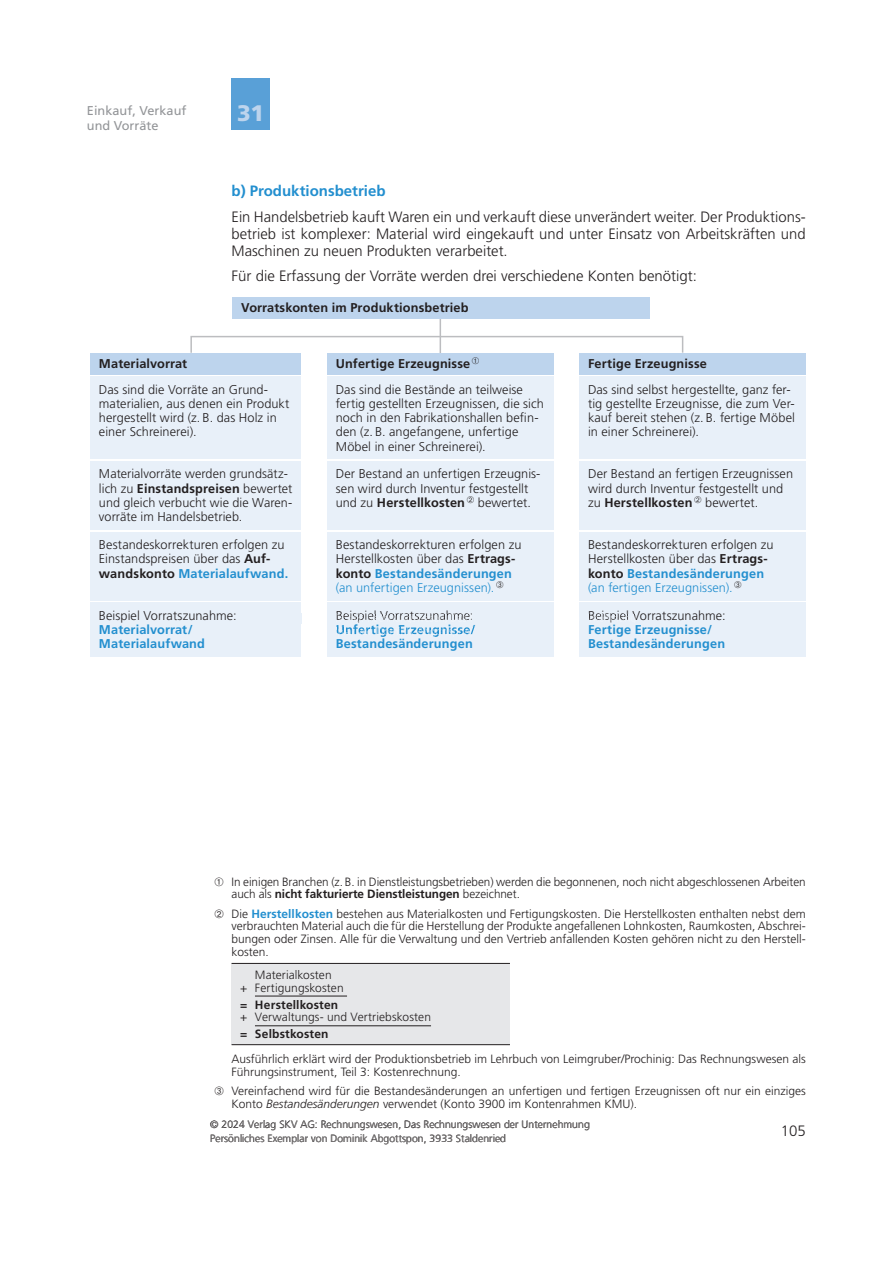
<style>
.page{position:relative;width:893px;height:1263px;background:#fff}
.page>*{position:absolute;margin:0;border:0;box-sizing:border-box;transform-origin:0 0}
.t1{font:900 22.5px "Frutiger LT Std";color:#bdd4ed}
.t2{font:300 15px/17px "Frutiger LT Std";color:#231f20;text-align:justify}
.t3{font:700 15px "Frutiger LT Std";color:#238fcf}
.t4{font:300 12.75px/14.2px "Frutiger LT Std";letter-spacing:.005em;color:#231f20}
.t5{font:700 12.75px/14.2px "Frutiger LT Std";letter-spacing:.015em;color:#238fcf}
.t6{font:700 12.75px "Frutiger LT Std";letter-spacing:.01em;color:#231f20}
.t7{font:12.75px/14.2px "Frutiger LT Std";color:#939598}
.t8{font:300 12.75px "Frutiger LT Std";letter-spacing:.005em;color:#1b1b1e}
.t9{font:300 12px/12.8px "Frutiger LT Std";color:#231f20}
.t10{font:700 12px "Frutiger LT Std";letter-spacing:.015em;color:#231f20}
.t11{font:300 10.5px/13.5px "Frutiger LT Com";color:#231f20}
.s1{font-weight:700}
.s2{font-weight:700;color:#238fcf}
.s3{color:#238fcf}
.s4{font-weight:300;color:#1b1b1e}
.s5{font-weight:300;color:#231f20}
.s6{font-style:italic}
</style>
<div class="page">
<div style="left:232px;top:79px;width:38px;height:51px;background:#59a0d7"></div>
<hr style="left:440px;top:318px;width:1px;height:36px;background:#bcbdc0">
<div style="left:190px;top:336px;width:493px;height:18px;border:2px solid #bcbdc0"></div>
<div style="left:233px;top:297px;width:417px;height:22px;background:#bdd4ed"></div>
<div style="left:90px;top:353px;width:211px;height:21px;background:#bdd4ed"></div>
<div style="left:327px;top:353px;width:226px;height:21px;background:#bdd4ed"></div>
<div style="left:579px;top:353px;width:227px;height:21px;background:#bdd4ed"></div>
<div style="left:90px;top:376px;width:211px;height:83px;background:#e8f0f9"></div>
<div style="left:90px;top:461px;width:211px;height:69px;background:#e8f0f9"></div>
<div style="left:90px;top:532px;width:211px;height:68px;background:#e8f0f9"></div>
<div style="left:90px;top:602px;width:211px;height:55px;background:#e8f0f9"></div>
<div style="left:327px;top:376px;width:226px;height:83px;background:#e8f0f9"></div>
<div style="left:327px;top:461px;width:226px;height:69px;background:#e8f0f9"></div>
<div style="left:327px;top:532px;width:226px;height:68px;background:#e8f0f9"></div>
<div style="left:327px;top:602px;width:226px;height:55px;background:#e8f0f9"></div>
<div style="left:579px;top:376px;width:227px;height:83px;background:#e8f0f9"></div>
<div style="left:579px;top:461px;width:227px;height:69px;background:#e8f0f9"></div>
<div style="left:579px;top:532px;width:227px;height:68px;background:#e8f0f9"></div>
<div style="left:579px;top:602px;width:227px;height:55px;background:#e8f0f9"></div>
<div style="left:232px;top:963px;width:278px;height:82px;background:#e6e7e9"></div>
<hr style="left:232px;top:963px;width:278px;height:1px;background:#231f20">
<hr style="left:232px;top:1044px;width:278px;height:1px;background:#231f20">
<hr style="left:255px;top:996px;width:92px;height:1px;background:#231f20">
<hr style="left:255px;top:1026px;width:176px;height:1px;background:#231f20">
<svg style="left:589px;top:614px;width:46px;height:8px"></svg>
<svg style="left:336px;top:614px;width:139px;height:23px"></svg>
<p class="t7" style="left:87px;top:104px;width:101px">Einkauf, Verkauf und Vorräte</p>
<h1 class="t1" style="left:237px;top:104px;width:28px">31</h1>
<p class="t3" style="left:232px;top:185px;width:155px">b) Produktionsbetrieb</p>
<p class="t2" style="left:232px;top:209px;width:576px">Ein Handelsbetrieb kauft Waren ein und verkauft diese unverändert weiter. Der Produktions&shy;betrieb ist komplexer: Material wird eingekauft und unter Einsatz von Arbeitskräften und Maschinen zu neuen Produkten verarbeitet.</p>
<p class="t2" style="left:232px;top:268px;width:467px">Für die Erfassung der Vorräte werden drei verschiedene Konten benötigt:</p>
<p class="t6" style="left:241px;top:303px;width:229px">Vorratskonten im Produktionsbetrieb</p>
<p class="t6" style="left:99px;top:358px;width:90px">Materialvorrat</p>
<p class="t6" style="left:336px;top:358px;width:136px">Unfertige Erzeugnisse</p>
<p class="t6" style="left:588px;top:358px;width:120px">Fertige Erzeugnisse</p>
<p class="t4" style="left:99px;top:383px;width:192px">Das sind die Vorräte an Grund&shy;materialien, aus denen ein Produkt hergestellt wird (z. B. das Holz in einer Schreinerei).</p>
<p class="t4" style="left:99px;top:468px;width:195px">Materialvorräte werden grundsätz&shy;lich zu <span class="s1">Einstandspreisen</span> bewertet und gleich verbucht wie die Waren&shy;vorräte im Handelsbetrieb.</p>
<p class="t4" style="left:99px;top:538px;width:191px">Bestandeskorrekturen erfolgen zu<br>Einstandspreisen über das <span class="s1">Auf&shy;wandskonto</span> <span class="s2">Materialaufwand.</span></p>
<p class="t4" style="left:99px;top:609px;width:139px">Beispiel Vorratszunahme:</p>
<p class="t5" style="left:99px;top:623px;width:108px">Materialvorrat/<br>Materialaufwand</p>
<p class="t4" style="left:588px;top:383px;width:208px">Das sind selbst hergestellte, ganz fer&shy;tig gestellte Erzeugnisse, die zum Ver&shy;kauf bereit stehen (z. B. fertige Möbel in einer Schreinerei).</p>
<p class="t4" style="left:588px;top:468px;width:207px">Der Bestand an fertigen Erzeugnissen wird durch Inventur festgestellt und zu <span class="s1">Herstellkosten</span> bewertet.</p>
<p class="t4" style="left:588px;top:538px;width:187px">Bestandeskorrekturen erfolgen zu<br>Herstellkosten über das <span class="s1">Ertrags&shy;konto</span> <span class="s2">Bestandesänderungen </span><span class="s3">(an fertigen Erzeugnissen).</span></p>
<p class="t5" style="left:588px;top:609px;width:139px"><span class="s4">Beispiel V</span><span class="s5">orratszunahme:<br></span>Fertige Erzeugnisse/<br>Bestandesänderungen</p>
<p class="t4" style="left:336px;top:383px;width:210px">Das sind die Bestände an teilweise fertig gestellten Erzeugnissen, die sich noch in den Fabrikationshallen befin&shy;den (z. B. angefangene, unfertige Möbel in einer Schreinerei).</p>
<p class="t4" style="left:336px;top:468px;width:206px">Der Bestand an unfertigen Erzeugnis&shy;sen wird durch Inventur festgestellt und zu <span class="s1">Herstellkosten</span> bewertet.</p>
<p class="t4" style="left:336px;top:538px;width:187px">Bestandeskorrekturen erfolgen zu<br>Herstellkosten über das <span class="s1">Ertrags&shy;konto</span> <span class="s2">Bestandesänderungen </span><span class="s3">(an unfertigen Erzeugnissen).</span></p>
<p class="t8" style="left:336px;top:610px;width:139px">Beispiel Vorratszunahme:</p>
<p class="t5" style="left:336px;top:623px;width:141px">Unfertige Erzeugnisse/</p>
<p class="t5" style="left:336px;top:637px;width:139px">Bestandesänderungen</p>
<p class="t9" style="left:232px;top:876px;width:576px">In einigen Branchen (z. B. in Dienstleistungsbetrieben) werden die begonnenen, noch nicht abgeschlossenen Arbeiten auch als <span class="s1">nicht fakturierte Dienstleistungen</span> bezeichnet.</p>
<p class="t9" style="left:232px;top:908px;width:576px;text-align:justify">Die <span class="s2">Herstellkosten</span> bestehen aus Materialkosten und Fertigungskosten. Die Herstellkosten enthalten nebst dem verbrauchten Material auch die für die Herstellung der Produkte angefallenen Lohnkosten, Raumkosten, Abschrei&shy;bungen oder Zinsen. Alle für die Verwaltung und den Vertrieb anfallenden Kosten gehören nicht zu den Herstell&shy;kosten.</p>
<p class="t9" style="left:240px;top:969px;width:105px;text-align:center">Materialkosten<br>+ Fertigungskosten</p>
<p class="t10" style="left:240px;top:999px;width:100px">= Herstellkosten</p>
<p class="t9" style="left:240px;top:1011px;width:192px">+ Verwaltungs- und Vertriebskosten</p>
<p class="t10" style="left:240px;top:1029px;width:90px">= Selbstkosten</p>
<p class="t9" style="left:232px;top:1053px;width:575px">Ausführlich erklärt wird der Produktionsbetrieb im Lehrbuch von Leimgruber/Prochinig: Das Rechnungswesen als<br>Führungsinstrument, Teil 3: Kostenrechnung.</p>
<p class="t9" style="left:232px;top:1085px;width:576px">Vereinfachend wird für die Bestandesänderungen an unfertigen und fertigen Erzeugnissen oft nur ein einziges<br>Konto <span class="s6">Bestandesänderungen</span> verwendet (Konto 3900 im Kontenrahmen KMU).</p>
<p class="t11" style="left:210px;top:1119px;width:381px">© 2024 Verlag SKV AG: Rechnungswesen, Das Rechnungswesen der Unternehmung<br>Persönliches Exemplar von Dominik Abgottspon, 3933 Staldenried</p>
<p class="t2" style="left:781px;top:1123px;width:27px">105</p>
</div>
